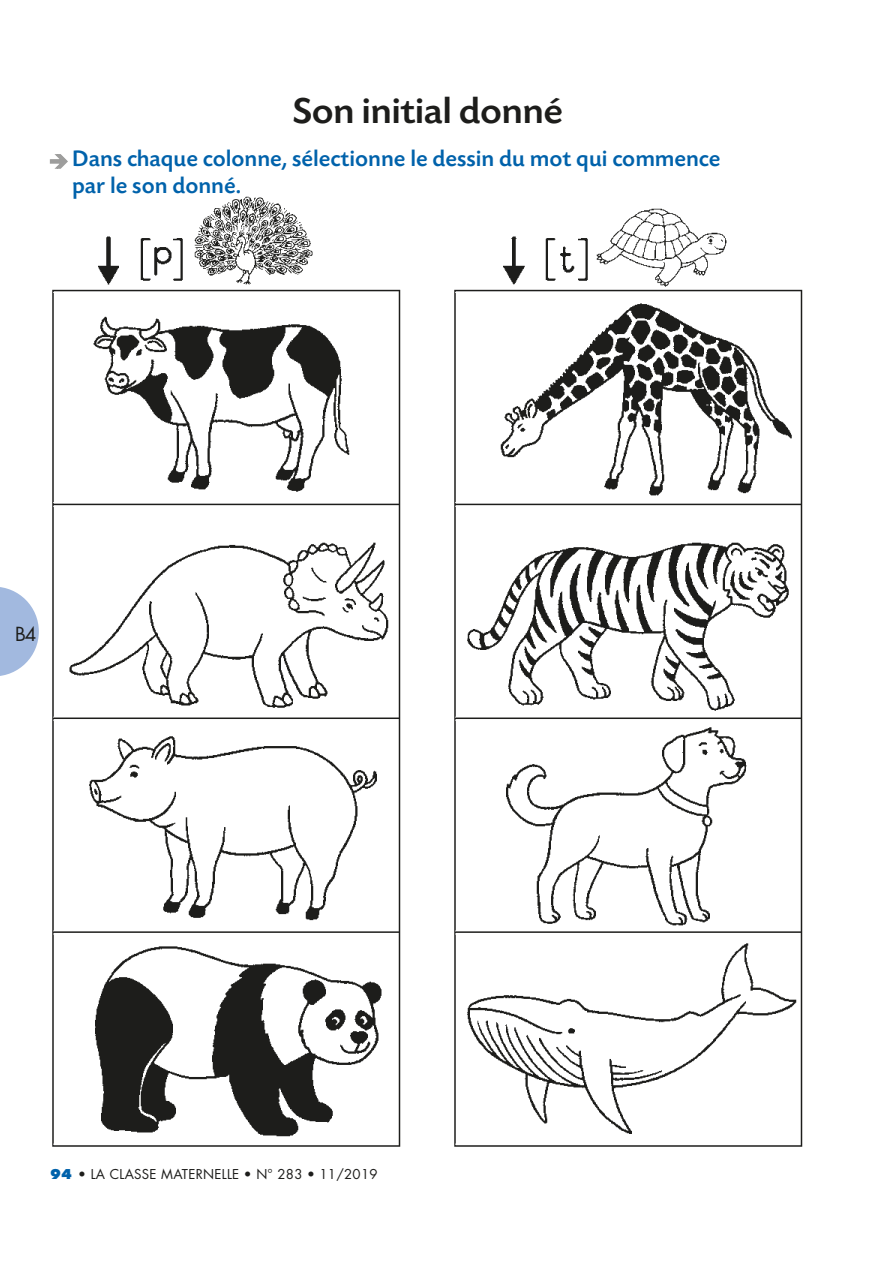
<style>
.page{position:relative;width:893px;height:1263px;background:#fff}
.page>*{position:absolute;margin:0;border:0;box-sizing:border-box;transform-origin:0 0}
.t1{font:500 37.8px "Today SB";letter-spacing:-.015em;color:#1d1d1b;scale:1.05 1}
.t2{font:500 23.7px/26.4px "Today SB";color:#0062ab}
.t3{font:18.9px "Futura";color:#1d1d1b}
.t4{font:13.2px "Futura";letter-spacing:.02em;color:#1d1d1b}
.s1{font-family:"DIN";font-weight:900;font-size:16.95px;color:#9d9d9c}
.s2{font-weight:800;color:#0062ab}
</style>
<div class="page">
<svg style="left:0;top:587px;width:39px;height:89px"></svg>
<img style="left:52px;top:196px;width:751px;height:951px">
<svg style="left:49px;top:154px;width:19px;height:15px"></svg>
<h1 class="t1" style="left:293px;top:91px;width:259px">Son initial donné</h1>
<p class="t2" style="left:72px;top:146px;width:650px;text-indent:-22px"><span class="s1">&gt;</span> Dans chaque colonne, sélectionne le dessin du mot qui commence par le son donné.</p>
<p class="t3" style="left:15px;top:622px;width:23px">B4</p>
<p class="t4" style="left:50px;top:1165px;width:329px"><span class="s2">94</span> • LA CLASSE MATERNELLE • N° 283 • 11/2019</p>
</div>
